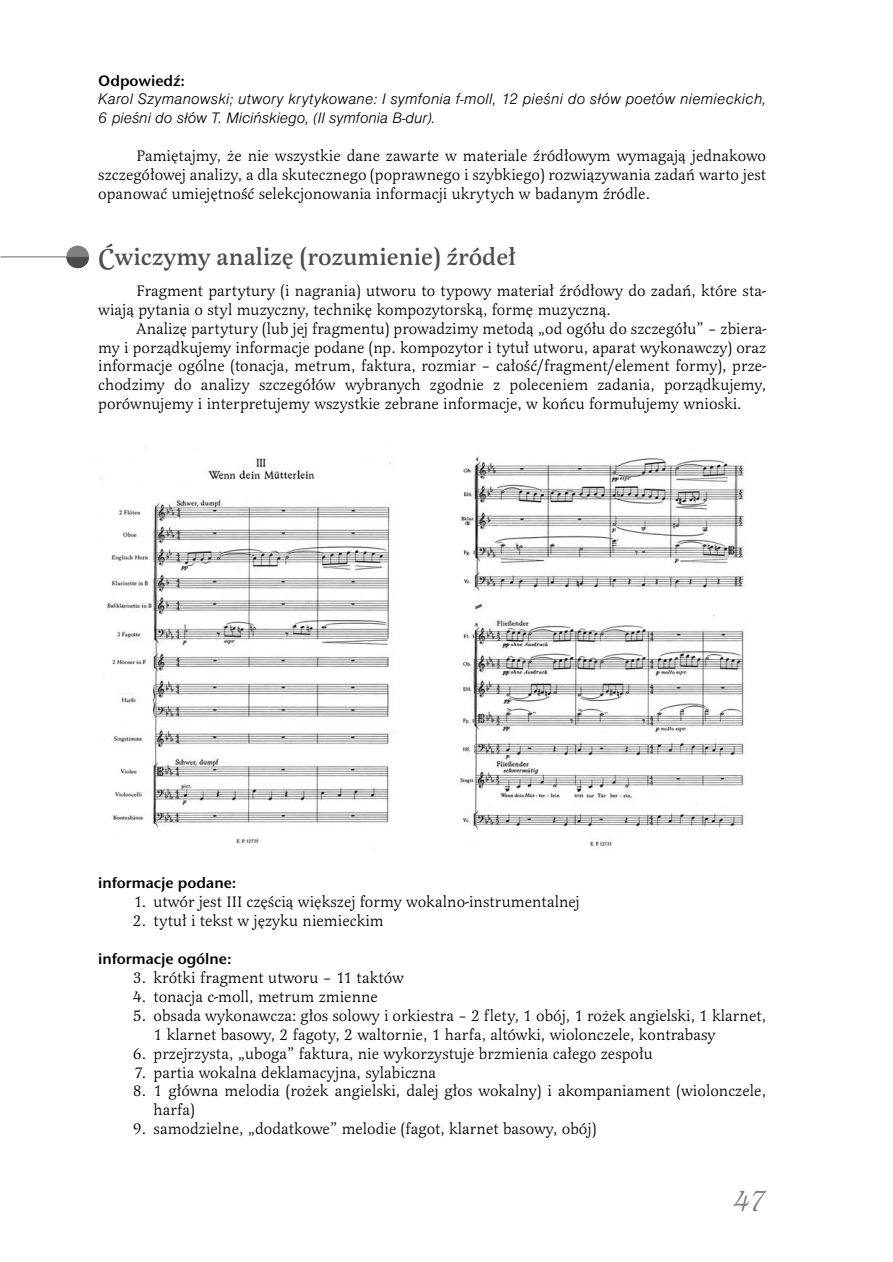
<style>
.page{position:relative;width:893px;height:1262px;background:#fff}
.page>*{position:absolute;margin:0;border:0;box-sizing:border-box;transform-origin:0 0}
.t1{font:italic 30px "Latienne Swa TCE";color:#808080}
.t2{font:500 24px "Latienne Swa TCE";color:#4d4d4d}
.t3{font:15.75px/18.9px "Latienne TCE";color:#000}
.t4{font:15.75px/18.9px "Nimbus San DCE Ligh Ital";letter-spacing:.015em;color:#000}
.t5{font:15.75px "Stone San Itc TCE Semi";color:#000}
</style>
<div class="page">
<hr style="left:0;top:256px;width:69px;height:1px;background:#666">
<div style="left:66px;top:246px;width:23px;height:22px;background:#808080;border-radius:50%"></div>
<svg style="left:66px;top:257px;width:23px;height:11px"></svg>
<img style="left:100px;top:456px;width:645px;height:390px">
<p class="t5" style="left:98px;top:74px;width:88px">Odpowiedź:</p>
<p class="t4" style="left:98px;top:91px;width:669px">Karol Szymanowski; utwory krytykowane: I symfonia f-moll, 12 pieśni do słów poetów niemieckich,<br>6 pieśni do słów T. Micińskiego, (II symfonia B-dur).</p>
<p class="t3" style="left:98px;top:148px;width:669px;text-align:justify;text-indent:38px">Pamiętajmy, że nie wszystkie dane zawarte w materiale źródłowym wymagają jednakowo szczegółowej analizy, a dla skutecznego (poprawnego i szybkiego) rozwiązywania zadań warto jest opanować umiejętność selekcjonowania informacji ukrytych w badanym źródle.</p>
<h2 class="t2" style="left:98px;top:247px;width:419px">Ćwiczymy analizę (rozumienie) źródeł</h2>
<p class="t3" style="left:98px;top:282px;width:669px;text-indent:38px">Fragment partytury (i nagrania) utworu to typowy materiał źródłowy do zadań, które sta&shy;wiają pytania o styl muzyczny, technikę kompozytorską, formę muzyczną.</p>
<p class="t3" style="left:98px;top:320px;width:669px;text-align:justify;text-indent:38px">Analizę partytury (lub jej fragmentu) prowadzimy metodą „od ogółu do szczegółu” – zbiera&shy;my i porządkujemy informacje podane (np. kompozytor i tytuł utworu, aparat wykonawczy) oraz informacje ogólne (tonacja, metrum, faktura, rozmiar – całość/fragment/element formy), prze&shy;chodzimy do analizy szczegółów wybranych zgodnie z poleceniem zadania, porządkujemy, porównujemy i interpretujemy wszystkie zebrane informacje, w końcu formułujemy wnioski.</p>
<p class="t5" style="left:98px;top:877px;width:140px">informacje podane:</p>
<p class="t3" style="left:134px;top:893px;width:447px">1. utwór jest III częścią większej formy wokalno-instrumentalnej</p>
<p class="t3" style="left:133px;top:912px;width:252px">2. tytuł i tekst w języku niemieckim</p>
<p class="t5" style="left:98px;top:952px;width:135px">informacje ogólne:</p>
<p class="t3" style="left:133px;top:969px;width:272px">3. krótki fragment utworu – 11 taktów</p>
<p class="t3" style="left:133px;top:988px;width:246px">4. tonacja c-moll, metrum zmienne</p>
<p class="t3" style="left:153px;top:1007px;width:614px;text-indent:-21px">5. obsada wykonawcza: głos solowy i orkiestra – 2 flety, 1 obój, 1 rożek angielski, 1 klarnet,<br>1 klarnet basowy, 2 fagoty, 2 waltornie, 1 harfa, altówki, wiolonczele, kontrabasy</p>
<p class="t3" style="left:133px;top:1045px;width:521px">6. przejrzysta, „uboga” faktura, nie wykorzystuje brzmienia całego zespołu</p>
<p class="t3" style="left:134px;top:1064px;width:303px">7. partia wokalna deklamacyjna, sylabiczna</p>
<p class="t3" style="left:153px;top:1082px;width:614px;text-indent:-21px">8. 1 główna melodia (rożek angielski, dalej głos wokalny) i akompaniament (wiolonczele, harfa)</p>
<p class="t3" style="left:133px;top:1120px;width:465px">9. samodzielne, „dodatkowe” melodie (fagot, klarnet basowy, obój)</p>
<h1 class="t1" style="left:733px;top:1188px;width:32px">47</h1>
</div>
